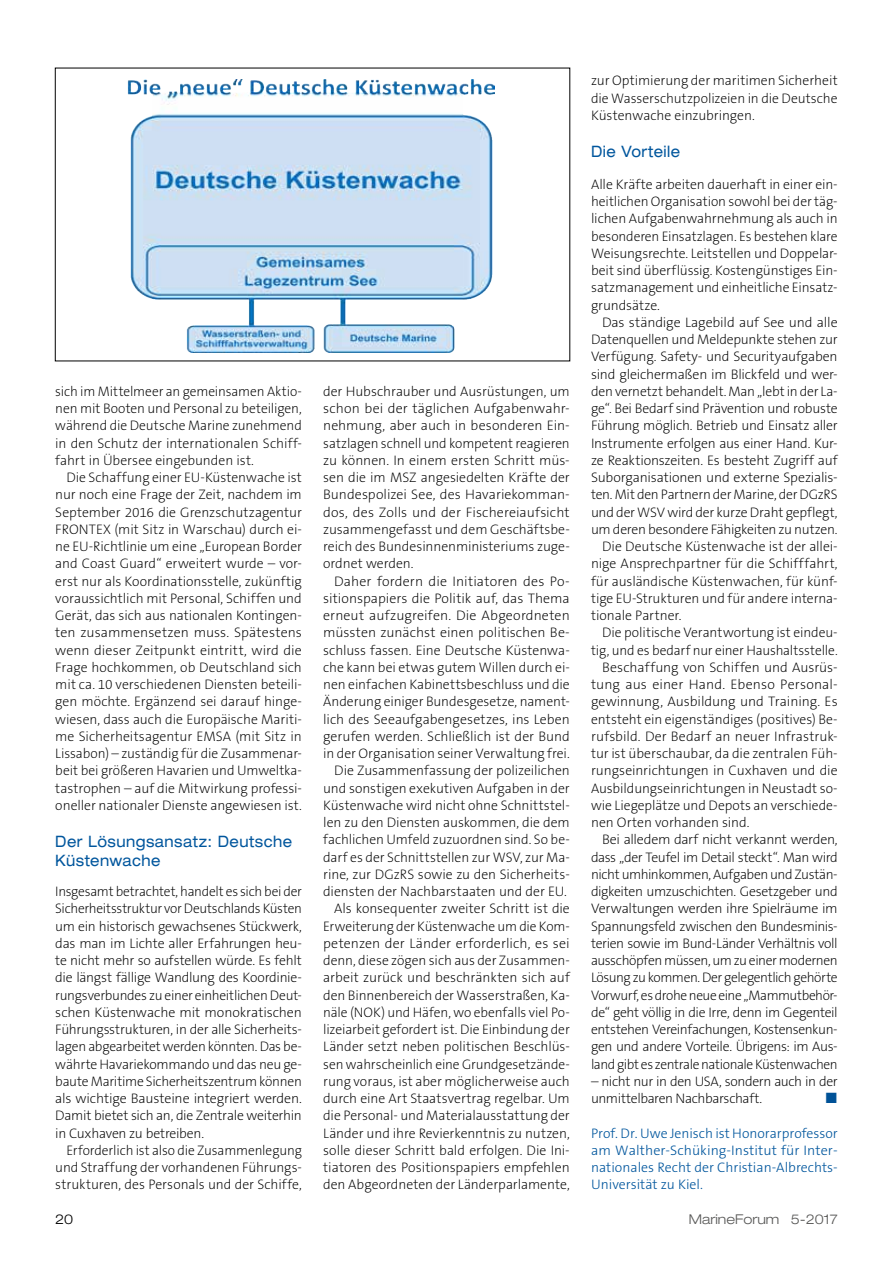
<style>
.page{position:relative;width:893px;height:1263px;background:#fff}
.page>*{position:absolute;margin:0;border:0;box-sizing:border-box;transform-origin:0 0}
.t1{font:expanded 15.75px/19.5px "Helvetica Neue";letter-spacing:.035em;color:#00569d;scale:.9 1}
.t2{font:15px "European Pi Three";color:#005297}
.t3{font:200 13.8px/17.2px "The Sans B2";letter-spacing:-.01em;color:#000;text-align:justify}
.t4{font:200 13.8px "The Sans B2";letter-spacing:-.03em;color:#000}
.t5{font:300 13.8px/17.2px "The Sans B3";color:#00569d;text-align:justify}
.t6{font:200 13.8px "The Sans B2";letter-spacing:-.035em;color:#000}
.t7{font:300 expanded 13.5px "Helvetica Neue";color:#575756}
.t8{font:300 expanded 13.5px "Helvetica Neue";color:#000}
.s1{font-family:"Helvetica Neue Light Ext SC800";font-weight:400;font-stretch:normal}
</style>
<div class="page">
<img style="left:127px;top:79px;width:368px;height:274px">
<p class="t3" style="left:55px;top:383px;width:248px">sich im Mittelmeer an gemeinsamen Aktio&shy;nen mit Booten und Personal zu beteiligen, während die Deutsche Marine zunehmend in den Schutz der internationalen Schiff&shy;fahrt in Übersee eingebunden ist.</p>
<p class="t3" style="left:55px;top:469px;width:248px;text-indent:11px">Die Schaffung einer EU-Küstenwache ist nur noch eine Frage der Zeit, nachdem im September 2016 die Grenzschutzagentur FRONTEX (mit Sitz in Warschau) durch ei&shy;ne EU-Richtlinie um eine „European Border and Coast Guard“ erweitert wurde – vor&shy;erst nur als Koordinationsstelle, zukünftig voraussichtlich mit Personal, Schiffen und Gerät, das sich aus nationalen Kontingen&shy;ten zusammensetzen muss. Spätestens wenn dieser Zeitpunkt eintritt, wird die Frage hochkommen, ob Deutschland sich mit ca. 10 verschiedenen Diensten beteili&shy;gen möchte. Ergänzend sei darauf hinge&shy;wiesen, dass auch die Europäische Mariti&shy;me Sicherheitsagentur EMSA (mit Sitz in Lissabon) – zuständig für die Zusammenar&shy;beit bei größeren Havarien und Umweltka&shy;tastrophen – auf die Mitwirkung professi&shy;oneller nationaler Dienste angewiesen ist.</p>
<p class="t1" style="left:55px;top:831px;width:265px">Der Lösungsansatz: Deutsche<br>Küstenwache</p>
<p class="t3" style="left:55px;top:883px;width:248px">Insgesamt betrachtet, handelt es sich bei der Sicherheitsstruktur vor Deutschlands Küsten um ein historisch gewachsenes Stückwerk, das man im Lichte aller Erfahrungen heu&shy;te nicht mehr so aufstellen würde. Es fehlt die längst fällige Wandlung des Koordinie&shy;rungsverbundes zu einer einheitlichen Deut&shy;schen Küstenwache mit monokratischen Führungsstrukturen, in der alle Sicherheits&shy;lagen abgearbeitet werden könnten. Das be&shy;währte Havariekommando und das neu ge&shy;baute Maritime Sicherheitszentrum können als wichtige Bausteine integriert werden.<br>Damit bietet sich an, die Zentrale weiterhin in Cuxhaven zu betreiben.</p>
<p class="t3" style="left:55px;top:1142px;width:248px;text-indent:11px">Erforderlich ist also die Zusammenlegung und Straffung der vorhandenen Führungs&shy;strukturen, des Personals und der Schiffe,</p>
<p class="t3" style="left:323px;top:383px;width:248px">der Hubschrauber und Ausrüstungen, um schon bei der täglichen Aufgabenwahr&shy;nehmung, aber auch in besonderen Ein&shy;satzlagen schnell und kompetent reagieren zu können. In einem ersten Schritt müs&shy;sen die im MSZ angesiedelten Kräfte der Bundespolizei See, des Havariekomman&shy;dos, des Zolls und der Fischereiaufsicht zusammengefasst und dem Geschäftsbe&shy;reich des Bundesinnenministeriums zuge&shy;ordnet werden.</p>
<p class="t3" style="left:323px;top:573px;width:248px;text-align:right">Daher fordern die Initiatoren des Po&shy;sitionspapiers die Politik auf, das Thema erneut aufzugreifen. Die Abgeordneten müssten zunächst einen politischen Be&shy;schluss fassen. Eine Deutsche Küstenwa&shy;che kann bei etwas gutem Willen durch ei&shy;nen einfachen Kabinettsbeschluss und die Änderung einiger Bundesgesetze, nament&shy;lich des Seeaufgabengesetzes, ins Leben gerufen werden. Schließlich ist der Bund in der Organisation seiner Verwaltung frei.<br>Die Zusammenfassung der polizeilichen und sonstigen exekutiven Aufgaben in der Küstenwache wird nicht ohne Schnittstel&shy;len zu den Diensten auskommen, die dem fachlichen Umfeld zuzuordnen sind. So be&shy;darf es der Schnittstellen zur WSV, zur Ma&shy;rine, zur DGzRS sowie zu den Sicherheits&shy;diensten der Nachbarstaaten und der EU.<br>Als konsequenter zweiter Schritt ist die Erweiterung der Küstenwache um die Kom&shy;petenzen der Länder erforderlich, es sei denn, diese zögen sich aus der Zusammen&shy;arbeit zurück und beschränkten sich auf den Binnenbereich der Wasserstraßen, Ka&shy;näle (NOK) und Häfen, wo ebenfalls viel Po&shy;lizeiarbeit gefordert ist. Die Einbindung der Länder setzt neben politischen Beschlüs&shy;sen wahrscheinlich eine Grundgesetzände&shy;rung voraus, ist aber möglicherweise auch durch eine Art Staatsvertrag regelbar. Um die Personal- und Materialausstattung der Länder und ihre Revierkenntnis zu nutzen, solle dieser Schritt bald erfolgen. Die Ini&shy;tiatoren des Positionspapiers empfehlen den Abgeordneten der Länderparlamente,</p>
<p class="t3" style="left:591px;top:73px;width:248px">zur Optimierung der maritimen Sicherheit die Wasserschutzpolizeien in die Deutsche Küstenwache einzubringen.</p>
<p class="t1" style="left:591px;top:141px;width:101px">Die Vorteile</p>
<p class="t3" style="left:591px;top:176px;width:248px">Alle Kräfte arbeiten dauerhaft in einer ein&shy;heitlichen Organisation sowohl bei der täg&shy;lichen Aufgabenwahrnehmung als auch in besonderen Einsatzlagen. Es bestehen klare Weisungsrechte. Leitstellen und Doppelar&shy;beit sind überflüssig. Kostengünstiges Ein&shy;satzmanagement und einheitliche Einsatz&shy;grundsätze.</p>
<p class="t3" style="left:602px;top:314px;width:237px">Das ständige Lagebild auf See und alle</p>
<p class="t3" style="left:591px;top:331px;width:248px">Datenquellen und Meldepunkte stehen zur</p>
<p class="t3" style="left:591px;top:349px;width:248px">Verfügung. Safety- und Securityaufgaben</p>
<p class="t3" style="left:591px;top:366px;width:248px">sind gleichermaßen im Blickfeld und wer-</p>
<p class="t3" style="left:591px;top:383px;width:248px">den vernetzt behandelt. Man „lebt in der La-</p>
<p class="t3" style="left:591px;top:400px;width:248px">ge“. Bei Bedarf sind Prävention und robuste</p>
<p class="t3" style="left:591px;top:418px;width:248px">Führung möglich. Betrieb und Einsatz aller</p>
<p class="t3" style="left:591px;top:435px;width:248px">Instrumente erfolgen aus einer Hand. Kur-</p>
<p class="t3" style="left:591px;top:452px;width:248px">ze Reaktionszeiten. Es besteht Zugriff auf</p>
<p class="t3" style="left:591px;top:469px;width:248px">Suborganisationen und externe Spezialis-</p>
<p class="t3" style="left:591px;top:487px;width:248px">ten. Mit den Partnern der Marine, der DGzRS</p>
<p class="t3" style="left:591px;top:504px;width:248px">und der WSV wird der kurze Draht gepflegt,</p>
<p class="t3" style="left:591px;top:521px;width:248px">um deren besondere Fähigkeiten zu nutzen.</p>
<p class="t3" style="left:602px;top:538px;width:237px">Die Deutsche Küstenwache ist der allei-</p>
<p class="t3" style="left:591px;top:556px;width:248px">nige Ansprechpartner für die Schifffahrt,</p>
<p class="t3" style="left:591px;top:573px;width:248px">für ausländische Küstenwachen, für künf-</p>
<p class="t3" style="left:591px;top:590px;width:248px">tige EU-Strukturen und für andere interna-</p>
<p class="t3" style="left:591px;top:607px;width:92px">tionale Partner.</p>
<p class="t3" style="left:602px;top:625px;width:237px">Die politische Verantwortung ist eindeu-</p>
<p class="t3" style="left:591px;top:642px;width:248px">tig, und es bedarf nur einer Haushaltsstelle.</p>
<p class="t3" style="left:602px;top:659px;width:237px">Beschaffung von Schiffen und Ausrüs-</p>
<p class="t3" style="left:591px;top:676px;width:248px">tung aus einer Hand. Ebenso Personal-</p>
<p class="t3" style="left:591px;top:694px;width:248px">gewinnung, Ausbildung und Training. Es</p>
<p class="t3" style="left:591px;top:711px;width:248px">entsteht ein eigenständiges (positives) Be-</p>
<p class="t3" style="left:591px;top:728px;width:248px">rufsbild. Der Bedarf an neuer Infrastruk-</p>
<p class="t3" style="left:591px;top:745px;width:248px">tur ist überschaubar, da die zentralen Füh-</p>
<p class="t3" style="left:591px;top:763px;width:248px">rungseinrichtungen in Cuxhaven und die</p>
<p class="t3" style="left:591px;top:780px;width:248px">Ausbildungseinrichtungen in Neustadt so-</p>
<p class="t3" style="left:591px;top:797px;width:248px">wie Liegeplätze und Depots an verschiede-</p>
<p class="t3" style="left:591px;top:814px;width:160px">nen Orten vorhanden sind.</p>
<p class="t3" style="left:602px;top:832px;width:237px">Bei alledem darf nicht verkannt werden,</p>
<p class="t4" style="left:591px;top:850px;width:248px">dass „der Teufel im Detail steckt“. Man wird</p>
<p class="t6" style="left:591px;top:867px;width:248px">nicht umhinkommen, Aufgaben und Zustän-</p>
<p class="t4" style="left:591px;top:884px;width:248px">digkeiten umzuschichten. Gesetzgeber und</p>
<p class="t3" style="left:591px;top:901px;width:248px">Verwaltungen werden ihre Spielräume im</p>
<p class="t4" style="left:591px;top:919px;width:248px">Spannungsfeld zwischen den Bundesminis-</p>
<p class="t4" style="left:591px;top:936px;width:248px">terien sowie im Bund-Länder Verhältnis voll</p>
<p class="t6" style="left:591px;top:953px;width:248px">ausschöpfen müssen, um zu einer modernen</p>
<p class="t4" style="left:591px;top:971px;width:248px">Lösung zu kommen. Der gelegentlich gehörte</p>
<p class="t4" style="left:591px;top:988px;width:248px">Vorwurf, es drohe neue eine „Mammutbehör-</p>
<p class="t4" style="left:591px;top:1005px;width:248px">de“ geht völlig in die Irre, denn im Gegenteil</p>
<p class="t4" style="left:591px;top:1022px;width:248px">entstehen Vereinfachungen, Kostensenkun-</p>
<p class="t4" style="left:591px;top:1040px;width:248px">gen und andere Vorteile. Übrigens: im Aus-</p>
<p class="t4" style="left:591px;top:1057px;width:248px">land gibt es zentrale nationale Küstenwachen</p>
<p class="t3" style="left:591px;top:1073px;width:248px">– nicht nur in den USA, sondern auch in der unmittelbaren Nachbarschaft.</p>
<p class="t2" style="left:825px;top:1088px;width:14px">L</p>
<p class="t5" style="left:591px;top:1125px;width:248px">Prof. Dr. Uwe Jenisch ist Honorarprofessor am Walther-Schüking-Institut für Inter&shy;nationales Recht der Christian-Albrechts-Universität zu Kiel.</p>
<p class="t8" style="left:55px;top:1211px;width:20px">20</p>
<p class="t7" style="left:689px;top:1211px;width:150px">MarineForum <span class="s1">5-2017</span></p>
</div>
